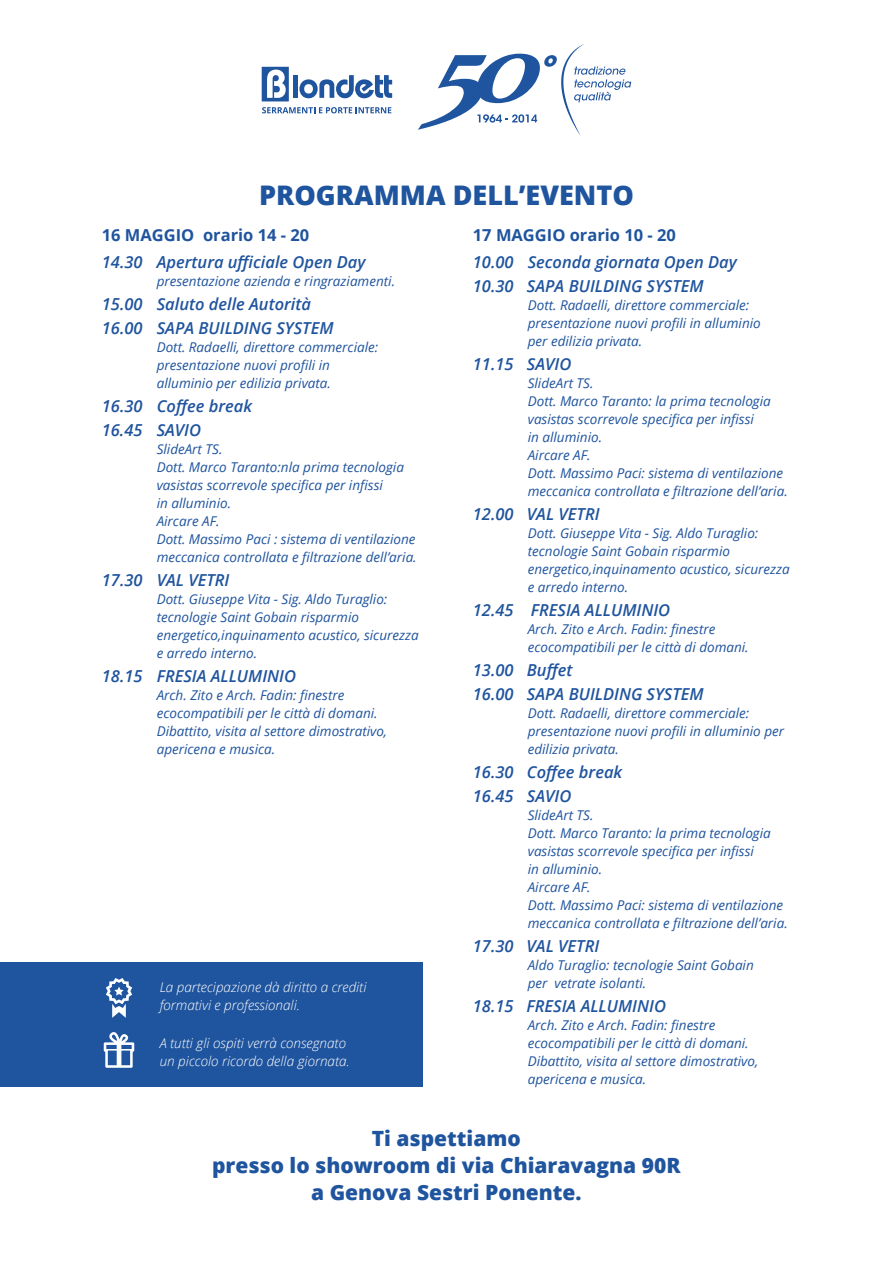
<style>
.page{position:relative;width:893px;height:1263px;background:#fff}
.page>*{position:absolute;margin:0;border:0;box-sizing:border-box;transform-origin:0 0}
.t1{font:800 27px "Open Sans";color:#1f549e}
.t2{font:800 21px/27px "Open Sans";color:#1f549e;text-align:center}
.t3{font:italic 600 16.5px/24px "Open Sans";color:#1f549e}
.t4{font:700 16.5px "Open Sans";color:#1f549e}
.t5{font:italic 13.5px/18px "Open Sans";color:#1f549e}
.t6{font:italic 300 13.5px/18px "Open Sans";color:#fff}
</style>
<div class="page">
<div style="left:0;top:963px;width:422px;height:124px;background:#1f549e"></div>
<svg style="left:104px;top:1032px;width:30px;height:36px"></svg>
<svg style="left:106px;top:978px;width:26px;height:40px"></svg>
<svg style="left:418px;top:44px;width:213px;height:92px"></svg>
<svg style="left:262px;top:107px;width:129px;height:6px"></svg>
<div style="left:293px;top:75px;width:5px;height:23px;background:#1f549e"></div>
<svg style="left:299px;top:75px;width:93px;height:23px"></svg>
<svg style="left:262px;top:67px;width:27px;height:34px"></svg>
<h1 class="t1" style="left:259px;top:174px;width:376px">PROGRAMMA DELL’EVENTO</h1>
<p class="t4" style="left:102px;top:223px;width:209px">16 MAGGIO orario 14 - 20</p>
<p class="t3" style="left:102px;top:250px;width:265px">14.30 Apertura ufficiale Open Day</p>
<p class="t5" style="left:157px;top:272px;width:240px">presentazione azienda e ringraziamenti.</p>
<p class="t3" style="left:102px;top:292px;width:233px">15.00 Saluto delle Autorità<br>16.00 SAPA BUILDING SYSTEM</p>
<p class="t5" style="left:157px;top:338px;width:223px">Dott. Radaelli, direttore commerciale: presentazione nuovi profili in alluminio per edilizia privata.</p>
<p class="t3" style="left:102px;top:394px;width:152px">16.30 Coffee break<br>16.45 SAVIO</p>
<p class="t5" style="left:157px;top:440px;width:261px">SlideArt TS.<br>Dott. Marco Taranto:nla prima tecnologia vasistas scorrevole specifica per infissi<br>in alluminio.<br>Aircare AF.<br>Dott. Massimo Paci : sistema di ventilazione meccanica controllata e filtrazione dell’aria.</p>
<p class="t3" style="left:102px;top:568px;width:129px">17.30 VAL VETRI</p>
<p class="t5" style="left:157px;top:590px;width:264px">Dott. Giuseppe Vita - Sig. Aldo Turaglio: tecnologie Saint Gobain risparmio energetico,inquinamento acustico, sicurezza e arredo interno.</p>
<p class="t3" style="left:102px;top:664px;width:196px">18.15 FRESIA ALLUMINIO</p>
<p class="t5" style="left:157px;top:686px;width:232px">Arch. Zito e Arch. Fadin: finestre ecocompatibili per le città di domani.<br>Dibattito, visita al settore dimostrativo, apericena e musica.</p>
<p class="t6" style="left:160px;top:978px;width:208px">La partecipazione dà diritto a crediti formativi e professionali.</p>
<p class="t6" style="left:160px;top:1034px;width:192px">A tutti gli ospiti verrà consegnato un piccolo ricordo della giornata.</p>
<p class="t4" style="left:473px;top:223px;width:205px">17 MAGGIO orario 10 - 20</p>
<p class="t3" style="left:473px;top:250px;width:265px">10.00 Seconda giornata Open Day<br>10.30 SAPA BUILDING SYSTEM</p>
<p class="t5" style="left:528px;top:296px;width:235px">Dott. Radaelli, direttore commerciale: presentazione nuovi profili in alluminio per edilizia privata.</p>
<p class="t3" style="left:473px;top:352px;width:100px">11.15 SAVIO</p>
<p class="t5" style="left:528px;top:374px;width:261px">SlideArt TS.<br>Dott. Marco Taranto: la prima tecnologia vasistas scorrevole specifica per infissi<br>in alluminio.<br>Aircare AF.<br>Dott. Massimo Paci: sistema di ventilazione meccanica controllata e filtrazione dell’aria.</p>
<p class="t3" style="left:473px;top:502px;width:128px">12.00 VAL VETRI</p>
<p class="t5" style="left:528px;top:524px;width:264px">Dott. Giuseppe Vita - Sig. Aldo Turaglio: tecnologie Saint Gobain risparmio energetico,inquinamento acustico, sicurezza e arredo interno.</p>
<p class="t3" style="left:473px;top:598px;width:199px">12.45 FRESIA ALLUMINIO</p>
<p class="t5" style="left:528px;top:620px;width:222px">Arch. Zito e Arch. Fadin: finestre ecocompatibili per le città di domani.</p>
<p class="t3" style="left:473px;top:658px;width:232px">13.00 Buffet<br>16.00 SAPA BUILDING SYSTEM</p>
<p class="t5" style="left:528px;top:704px;width:258px">Dott. Radaelli, direttore commerciale: presentazione nuovi profili in alluminio per edilizia privata.</p>
<p class="t3" style="left:473px;top:760px;width:151px">16.30 Coffee break<br>16.45 SAVIO</p>
<p class="t5" style="left:528px;top:806px;width:261px">SlideArt TS.<br>Dott. Marco Taranto: la prima tecnologia vasistas scorrevole specifica per infissi<br>in alluminio.<br>Aircare AF.<br>Dott. Massimo Paci: sistema di ventilazione meccanica controllata e filtrazione dell’aria.</p>
<p class="t3" style="left:473px;top:934px;width:128px">17.30 VAL VETRI</p>
<p class="t5" style="left:528px;top:956px;width:228px">Aldo Turaglio: tecnologie Saint Gobain per vetrate isolanti.</p>
<p class="t3" style="left:473px;top:994px;width:195px">18.15 FRESIA ALLUMINIO</p>
<p class="t5" style="left:528px;top:1016px;width:232px">Arch. Zito e Arch. Fadin: finestre ecocompatibili per le città di domani.<br>Dibattito, visita al settore dimostrativo, apericena e musica.</p>
<h2 class="t2" style="left:212px;top:1124px;width:470px">Ti aspettiamo<br>presso lo showroom di via Chiaravagna 90R a Genova Sestri Ponente.</h2>
</div>
